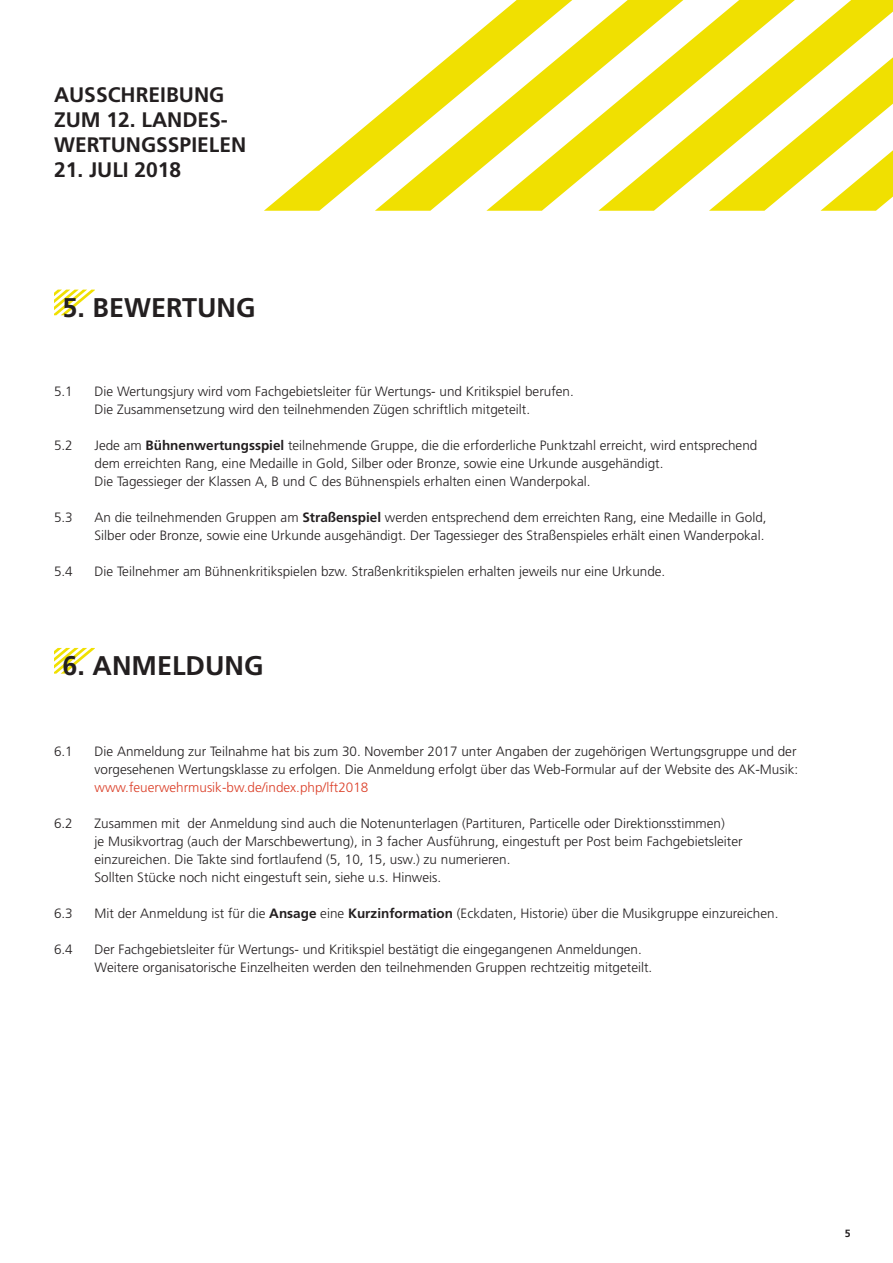
<style>
.page{position:relative;width:893px;height:1263px;background:#fff}
.page>*{position:absolute;margin:0;border:0;box-sizing:border-box;transform-origin:0 0}
.t1{font:700 27px "Frutiger LT Std";color:#231f20}
.t2{font:700 21px/25.2px "Frutiger LT Std";color:#231f20}
.t3{font:300 13.5px/18px "Frutiger LT Std";color:#231f20}
.t4{font:300 13.5px "Frutiger LT Std";color:#db3f28}
.t5{font:700 10.5px "Frutiger LT Std";color:#231f20}
.s1{font-weight:700}
</style>
<div class="page">
<svg style="left:264px;top:118px;width:111px;height:93px"></svg>
<svg style="left:375px;top:25px;width:111px;height:186px"></svg>
<svg style="left:486px;top:0;width:112px;height:211px"></svg>
<svg style="left:598px;top:0;width:111px;height:211px"></svg>
<svg style="left:709px;top:0;width:184px;height:211px"></svg>
<svg style="left:54px;top:290px;width:41px;height:25px"></svg>
<svg style="left:54px;top:648px;width:41px;height:26px"></svg>
<h2 class="t2" style="left:54px;top:82px;width:194px">AUSSCHREIBUNG<br>ZUM 12. LANDES-<br>WERTUNGSSPIELEN</h2>
<h2 class="t2" style="left:54px;top:158px;width:129px">21. JULI 2018</h2>
<h1 class="t1" style="left:63px;top:292px;width:195px">5. BEWERTUNG</h1>
<p class="t3" style="left:54px;top:383px;width:20px">5.1</p>
<p class="t3" style="left:94px;top:383px;width:481px">Die Wertungsjury wird vom Fachgebietsleiter für Wertungs- und Kritikspiel berufen.<br>Die Zusammensetzung wird den teilnehmenden Zügen schriftlich mitgeteilt.</p>
<p class="t3" style="left:54px;top:437px;width:20px">5.2</p>
<p class="t3" style="left:94px;top:437px;width:664px">Jede am <span class="s1">Bühnenwertungsspiel</span> teilnehmende Gruppe, die die erforderliche Punktzahl erreicht, wird entsprechend dem erreichten Rang, eine Medaille in Gold, Silber oder Bronze, sowie eine Urkunde ausgehändigt.<br>Die Tagessieger der Klassen A, B und C des Bühnenspiels erhalten einen Wanderpokal.</p>
<p class="t3" style="left:54px;top:509px;width:20px">5.3</p>
<p class="t3" style="left:94px;top:509px;width:674px">An die teilnehmenden Gruppen am <span class="s1">Straßenspiel</span> werden entsprechend dem erreichten Rang, eine Medaille in Gold,<br>Silber oder Bronze, sowie eine Urkunde ausgehändigt. Der Tagessieger des Straßenspieles erhält einen Wanderpokal.</p>
<p class="t3" style="left:54px;top:563px;width:20px">5.4</p>
<p class="t3" style="left:94px;top:563px;width:572px">Die Teilnehmer am Bühnenkritikspielen bzw. Straßenkritikspielen erhalten jeweils nur eine Urkunde.</p>
<h1 class="t1" style="left:63px;top:650px;width:202px">6. ANMELDUNG</h1>
<p class="t3" style="left:54px;top:743px;width:20px">6.1</p>
<p class="t3" style="left:94px;top:743px;width:705px">Die Anmeldung zur Teilnahme hat bis zum 30. November 2017 unter Angaben der zugehörigen Wertungsgruppe und der vorgesehenen Wertungsklasse zu erfolgen. Die Anmeldung erfolgt über das Web-Formular auf der Website des AK-Musik:</p>
<p class="t4" style="left:94px;top:780px;width:275px">www.feuerwehrmusik-bw.de/index.php/lft2018</p>
<p class="t3" style="left:54px;top:815px;width:20px">6.2</p>
<p class="t3" style="left:94px;top:815px;width:650px">Zusammen mit der Anmeldung sind auch die Notenunterlagen (Partituren, Particelle oder Direktionsstimmen)<br>je Musikvortrag (auch der Marschbewertung), in 3 facher Ausführung, eingestuft per Post beim Fachgebietsleiter einzureichen. Die Takte sind fortlaufend (5, 10, 15, usw.) zu numerieren.<br>Sollten Stücke noch nicht eingestuft sein, siehe u.s. Hinweis.</p>
<p class="t3" style="left:54px;top:905px;width:20px">6.3</p>
<p class="t3" style="left:94px;top:905px;width:685px">Mit der Anmeldung ist für die <span class="s1">Ansage</span> eine <span class="s1">Kurzinformation</span> (Eckdaten, Historie) über die Musikgruppe einzureichen.</p>
<p class="t3" style="left:54px;top:941px;width:20px">6.4</p>
<p class="t3" style="left:94px;top:941px;width:559px">Der Fachgebietsleiter für Wertungs- und Kritikspiel bestätigt die eingegangenen Anmeldungen.<br>Weitere organisatorische Einzelheiten werden den teilnehmenden Gruppen rechtzeitig mitgeteilt.</p>
<p class="t5" style="left:845px;top:1227px;width:7px">5</p>
</div>
